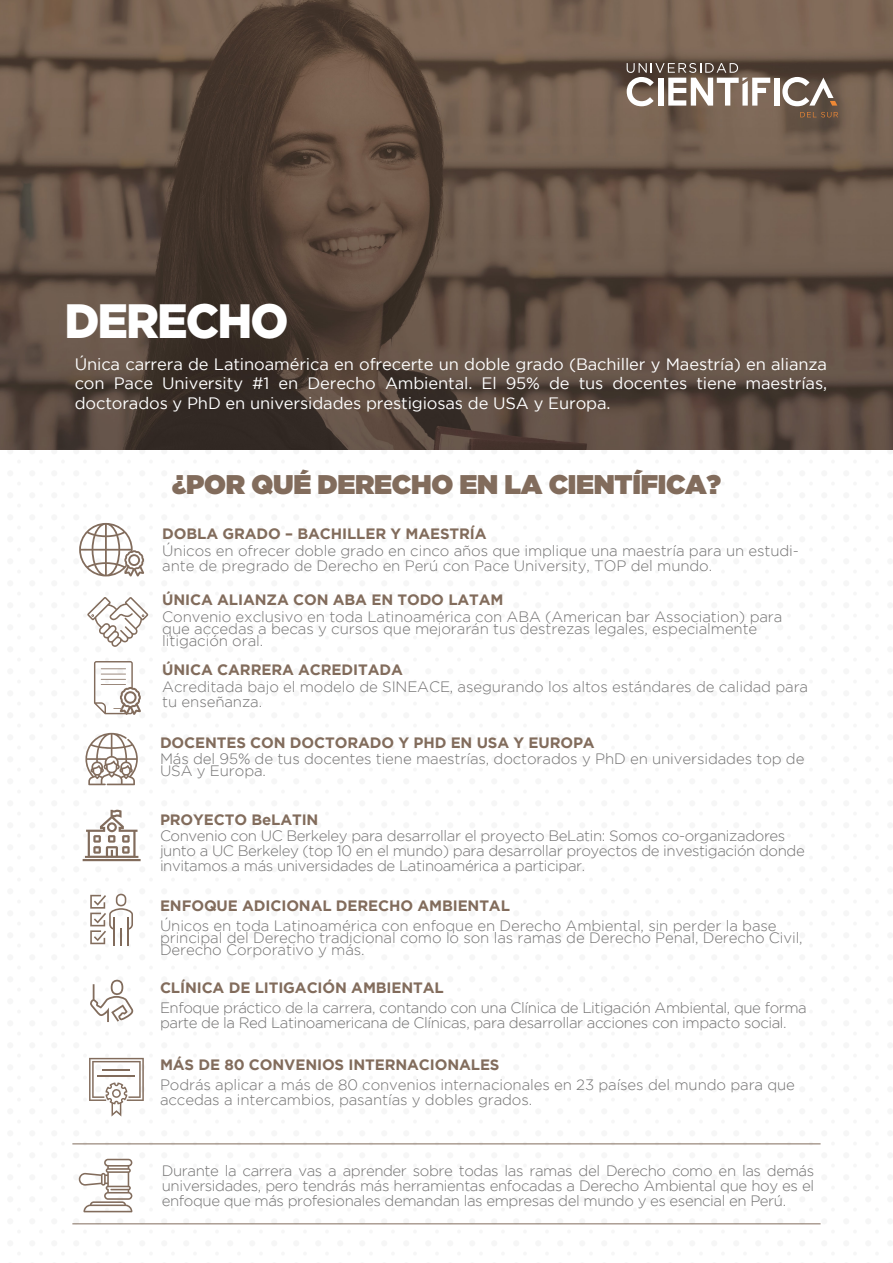
<style>
.page{position:relative;width:893px;height:1263px;background:#fff}
.page>*{position:absolute;margin:0;border:0;box-sizing:border-box;transform-origin:0 0}
.t1{font:900 48.15px "Gotham";letter-spacing:-.045em;color:#fff;scale:.95 1}
.t2{font:900 27px "Gotham";letter-spacing:-.01em;color:#826c5c}
.t3{font:16.5px/19.8px "Gotham";letter-spacing:-.01em;color:#fff;text-align:justify}
.t4{font:300 15px/12px "Gotham";letter-spacing:-.01em;color:#727171}
.t5{font:300 15px/15px "Gotham";letter-spacing:-.03em;color:#727171}
.t6{font:700 15px "Gotham";letter-spacing:-.01em;color:#826c5c}
</style>
<div class="page">
<img style="left:0;top:0;width:893px;height:449px">
<div style="left:774px;top:78px;width:5px;height:28px;background:#fff"></div>
<svg style="left:782px;top:77px;width:55px;height:29px"></svg>
<svg style="left:627px;top:63px;width:143px;height:43px"></svg>
<svg style="left:800px;top:112px;width:38px;height:5px"></svg>
<svg style="left:90px;top:894px;width:43px;height:52px"></svg>
<svg style="left:85px;top:733px;width:53px;height:52px"></svg>
<hr style="left:83px;top:859px;width:58px;height:2px;background:#826c5c">
<svg style="left:85px;top:809px;width:53px;height:49px"></svg>
<svg style="left:79px;top:523px;width:65px;height:53px"></svg>
<svg style="left:90px;top:980px;width:44px;height:42px"></svg>
<svg style="left:94px;top:661px;width:47px;height:54px"></svg>
<svg style="left:89px;top:1058px;width:55px;height:58px"></svg>
<hr style="left:103px;top:1069px;width:27px;height:2px;background:#826c5c">
<hr style="left:98px;top:1075px;width:37px;height:1px;background:#826c5c">
<svg style="left:87px;top:597px;width:61px;height:50px"></svg>
<svg style="left:79px;top:1159px;width:53px;height:53px"></svg>
<hr style="left:72px;top:1143px;width:749px;height:1px;background:#826d5d">
<hr style="left:72px;top:1223px;width:749px;height:1px;background:#826d5d">
<h1 class="t1" style="left:64px;top:294px;width:237px">DERECHO</h1>
<p class="t3" style="left:75px;top:354px;width:754px">Única carrera de Latinoamérica en ofrecerte un doble grado (Bachiller y Maestría) en alianza con Pace University #1 en Derecho Ambiental. El 95% de tus docentes tiene maestrías, doctorados y PhD en universidades prestigiosas de USA y Europa.</p>
<h2 class="t2" style="left:172px;top:465px;width:551px">¿POR QUÉ DERECHO EN LA CIENTÍFICA?</h2>
<p class="t6" style="left:162px;top:525px;width:326px">DOBLA GRADO – BACHILLER Y MAESTRÍA</p>
<p class="t4" style="left:162px;top:543px;width:638px;line-height:15px">Únicos en ofrecer doble grado en cinco años que implique una maestría para un estudi&shy;ante de pregrado de Derecho en Perú con Pace University, TOP del mundo.</p>
<p class="t6" style="left:162px;top:591px;width:343px">ÚNICA ALIANZA CON ABA EN TODO LATAM</p>
<p class="t4" style="left:162px;top:610px;width:622px">Convenio exclusivo en toda Latinoamérica con ABA (American bar Association) para que accedas a becas y cursos que mejorarán tus destrezas legales, especialmente litigación oral.</p>
<p class="t6" style="left:162px;top:661px;width:242px">ÚNICA CARRERA ACREDITADA</p>
<p class="t4" style="left:162px;top:679px;width:647px;line-height:15px">Acreditada bajo el modelo de SINEACE, asegurando los altos estándares de calidad para tu enseñanza.</p>
<p class="t6" style="left:160px;top:734px;width:436px">DOCENTES CON DOCTORADO Y PHD EN USA Y EUROPA</p>
<p class="t4" style="left:160px;top:753px;width:646px">Más del 95% de tus docentes tiene maestrías, doctorados y PhD en universidades top de<br>USA y Europa.</p>
<p class="t6" style="left:160px;top:811px;width:160px">PROYECTO BeLATIN</p>
<p class="t5" style="left:160px;top:828px;width:646px">Convenio con UC Berkeley para desarrollar el proyecto BeLatin: Somos co-organizadores junto a UC Berkeley (top 10 en el mundo) para desarrollar proyectos de investigación donde invitamos a más universidades de Latinoamérica a participar.</p>
<p class="t6" style="left:160px;top:897px;width:351px">ENFOQUE ADICIONAL DERECHO AMBIENTAL</p>
<p class="t4" style="left:160px;top:919px;width:644px">Únicos en toda Latinoamérica con enfoque en Derecho Ambiental, sin perder la base principal del Derecho tradicional como lo son las ramas de Derecho Penal, Derecho Civil,<br>Derecho Corporativo y más.</p>
<p class="t6" style="left:160px;top:979px;width:285px">CLÍNICA DE LITIGACIÓN AMBIENTAL</p>
<p class="t5" style="left:160px;top:1000px;width:648px">Enfoque práctico de la carrera, contando con una Clínica de Litigación Ambiental, que forma parte de la Red Latinoamericana de Clínicas, para desarrollar acciones con impacto social.</p>
<p class="t6" style="left:160px;top:1056px;width:341px">MÁS DE 80 CONVENIOS INTERNACIONALES</p>
<p class="t4" style="left:160px;top:1077px;width:636px;line-height:15px">Podrás aplicar a más de 80 convenios internacionales en 23 países del mundo para que accedas a intercambios, pasantías y dobles grados.</p>
<p class="t4" style="left:162px;top:1163px;width:654px;line-height:15px;text-align:justify">Durante la carrera vas a aprender sobre todas las ramas del Derecho como en las demás universidades, pero tendrás más herramientas enfocadas a Derecho Ambiental que hoy es el enfoque que más profesionales demandan las empresas del mundo y es esencial en Perú.</p>
</div>
